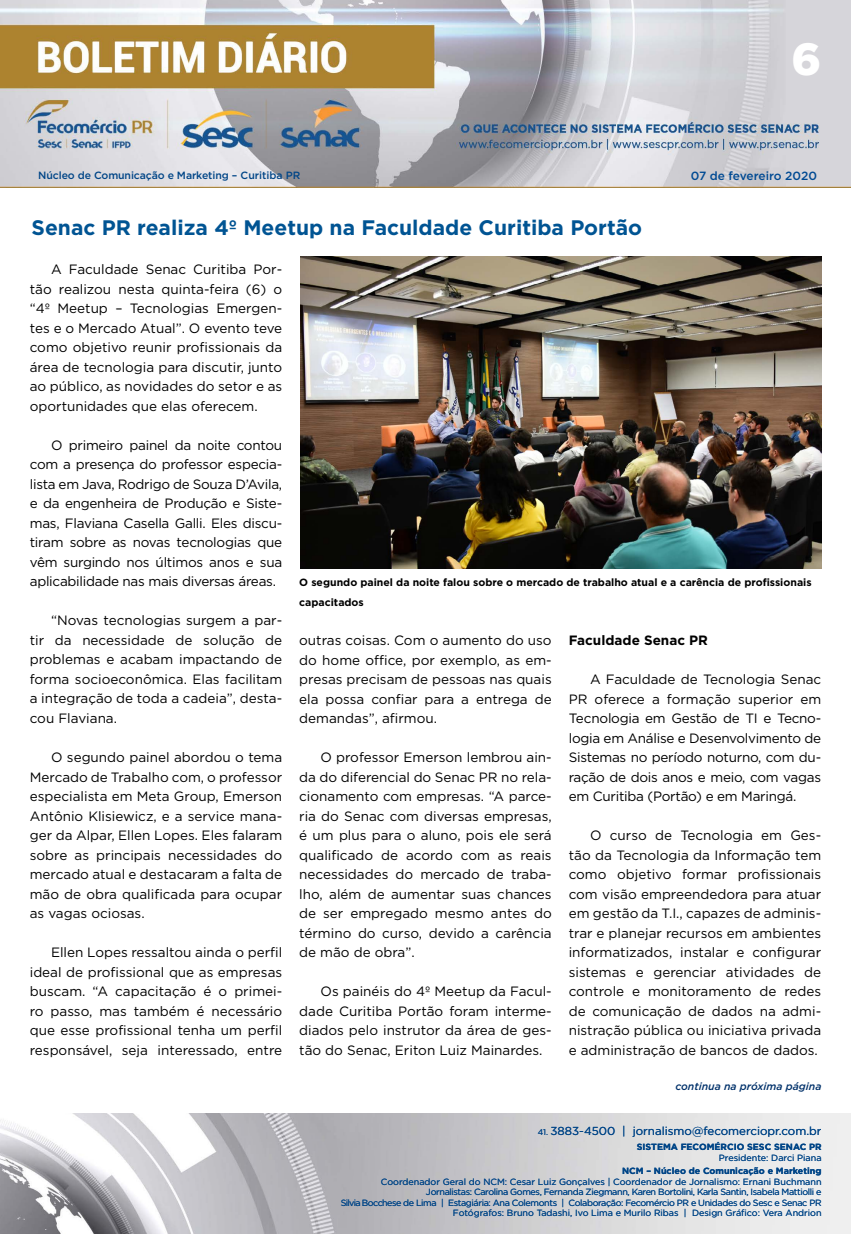
<style>
.page{position:relative;width:851px;height:1234px;background:#fff}
.page>*{position:absolute;margin:0;border:0;box-sizing:border-box;transform-origin:0 0}
.t1{font:900 45px "Gotham";color:#fff}
.t2{font:700 21px "Gotham";color:#005493}
.t3{font:13.5px/19.5px "Gotham";color:#000;text-align:justify}
.t4{font:700 13.5px "Gotham";color:#000}
.t5{font:500 11.85px "Gotham";letter-spacing:-.01em;color:#004a93}
.t6{font:11.55px "Gotham";color:#004587}
.t7{font:700 10.5px/19.5px "Gotham";color:#000}
.t8{font:500 10.5px "Gotham";letter-spacing:-.01em;color:#004587}
.t9{font:italic 500 10.5px "Gotham";color:#01316a}
.t10{font:9px/10.5px "Gotham";letter-spacing:-.04em;color:#004587;text-align:right}
.t11{font:700 9px "Gotham";color:#004587}
.t12{font:9px "Gotham";color:#004587}
.s1{font-size:8.25px}
</style>
<div class="page">
<img style="left:0;top:0;width:850px;height:188px">
<img style="left:0;top:1113px;width:850px;height:120px">
<img style="left:300px;top:256px;width:521px;height:312px">
<p class="t8" style="left:38px;top:168px;width:264px">Núcleo de Comunicação e Marketing – Curitiba PR</p>
<h2 class="t2" style="left:32px;top:214px;width:612px">Senac PR realiza 4º Meetup na Faculdade Curitiba Portão</h2>
<h1 class="t1" style="left:791px;top:28px;width:31px">6</h1>
<p class="t5" style="left:690px;top:167px;width:128px">07 de fevereiro 2020</p>
<p class="t3" style="left:30px;top:259px;width:254px;text-indent:21px">A Faculdade Senac Curitiba Por&shy;tão realizou nesta quinta-feira (6) o “4º Meetup – Tecnologias Emergen&shy;tes e o Mercado Atual”. O evento teve como objetivo reunir profissionais da área de tecnologia para discutir, junto ao público, as novidades do setor e as oportunidades que elas oferecem.</p>
<p class="t3" style="left:30px;top:435px;width:254px;text-indent:21px">O primeiro painel da noite contou com a presença do professor especia&shy;lista em Java, Rodrigo de Souza D’Avila, e da engenheira de Produção e Siste&shy;mas, Flaviana Casella Galli. Eles discu&shy;tiram sobre as novas tecnologias que vêm surgindo nos últimos anos e sua aplicabilidade nas mais diversas áreas.</p>
<p class="t3" style="left:30px;top:610px;width:254px;text-indent:21px">“Novas tecnologias surgem a par&shy;tir da necessidade de solução de problemas e acabam impactando de forma socioeconômica. Elas facilitam a integração de toda a cadeia”, desta&shy;cou Flaviana.</p>
<p class="t3" style="left:30px;top:747px;width:254px;text-indent:21px">O segundo painel abordou o tema Mercado de Trabalho com, o professor especialista em Meta Group, Emerson Antônio Klisiewicz, e a service mana&shy;ger da Alpar, Ellen Lopes. Eles falaram sobre as principais necessidades do mercado atual e destacaram a falta de mão de obra qualificada para ocupar as vagas ociosas.</p>
<p class="t3" style="left:30px;top:942px;width:254px;text-indent:21px">Ellen Lopes ressaltou ainda o perfil ideal de profissional que as empresas buscam. “A capacitação é o primei&shy;ro passo, mas também é necessário que esse profissional tenha um perfil responsável, seja interessado, entre</p>
<p class="t7" style="left:299px;top:572px;width:514px">O segundo painel da noite falou sobre o mercado de trabalho atual e a carência de profissionais capacitados</p>
<p class="t3" style="left:299px;top:630px;width:254px">outras coisas. Com o aumento do uso do home office, por exemplo, as em&shy;presas precisam de pessoas nas quais ela possa confiar para a entrega de demandas”, afirmou.</p>
<p class="t3" style="left:299px;top:747px;width:254px;text-indent:21px">O professor Emerson lembrou ain&shy;da do diferencial do Senac PR no rela&shy;cionamento com empresas. “A parce&shy;ria do Senac com diversas empresas, é um plus para o aluno, pois ele será qualificado de acordo com as reais necessidades do mercado de traba&shy;lho, além de aumentar suas chances de ser empregado mesmo antes do término do curso, devido a carência de mão de obra”.</p>
<p class="t3" style="left:299px;top:981px;width:254px;text-indent:21px">Os painéis do 4º Meetup da Facul&shy;dade Curitiba Portão foram interme&shy;diados pelo instrutor da área de ges&shy;tão do Senac, Eriton Luiz Mainardes.</p>
<p class="t4" style="left:568px;top:631px;width:141px">Faculdade Senac PR</p>
<p class="t3" style="left:568px;top:669px;width:254px;text-indent:21px">A Faculdade de Tecnologia Senac PR oferece a formação superior em Tecnologia em Gestão de TI e Tecno&shy;logia em Análise e Desenvolvimento de Sistemas no período noturno, com du&shy;ração de dois anos e meio, com vagas em Curitiba (Portão) e em Maringá.</p>
<p class="t3" style="left:568px;top:825px;width:254px;text-indent:21px">O curso de Tecnologia em Ges&shy;tão da Tecnologia da Informação tem como objetivo formar profissionais com visão empreendedora para atuar em gestão da T.I., capazes de adminis&shy;trar e planejar recursos em ambientes informatizados, instalar e configurar sistemas e gerenciar atividades de controle e monitoramento de redes de comunicação de dados na admi&shy;nistração pública ou iniciativa privada e administração de bancos de dados.</p>
<p class="t9" style="left:675px;top:1079px;width:148px">continua na próxima página</p>
<p class="t6" style="left:537px;top:1123px;width:285px"><span class="s1">41.</span> 3883-4500 | jornalismo@fecomerciopr.com.br</p>
<p class="t11" style="left:636px;top:1140px;width:186px">SISTEMA FECOMÉRCIO SESC SENAC PR</p>
<p class="t12" style="left:718px;top:1151px;width:104px">Presidente: Darci Piana</p>
<p class="t11" style="left:622px;top:1164px;width:201px">NCM – Núcleo de Comunicação e Marketing</p>
<p class="t10" style="left:341px;top:1175px;width:482px">Coordenador Geral do NCM: Cesar Luiz Gonçalves | Coordenador de Jornalismo: Ernani Buchmann Jornalistas: Carolina Gomes, Fernanda Ziegmann, Karen Bortolini, Karla Santin, Isabela Mattiolli e<br>Silvia Bocchese de Lima | Estagiária: Ana Colemonts | Colaboração: Fecomércio PR e Unidades do Sesc e Senac PR Fotógrafos: Bruno Tadashi, Ivo Lima e Murilo Ribas | Design Gráfico: Vera Andrion</p>
</div>
